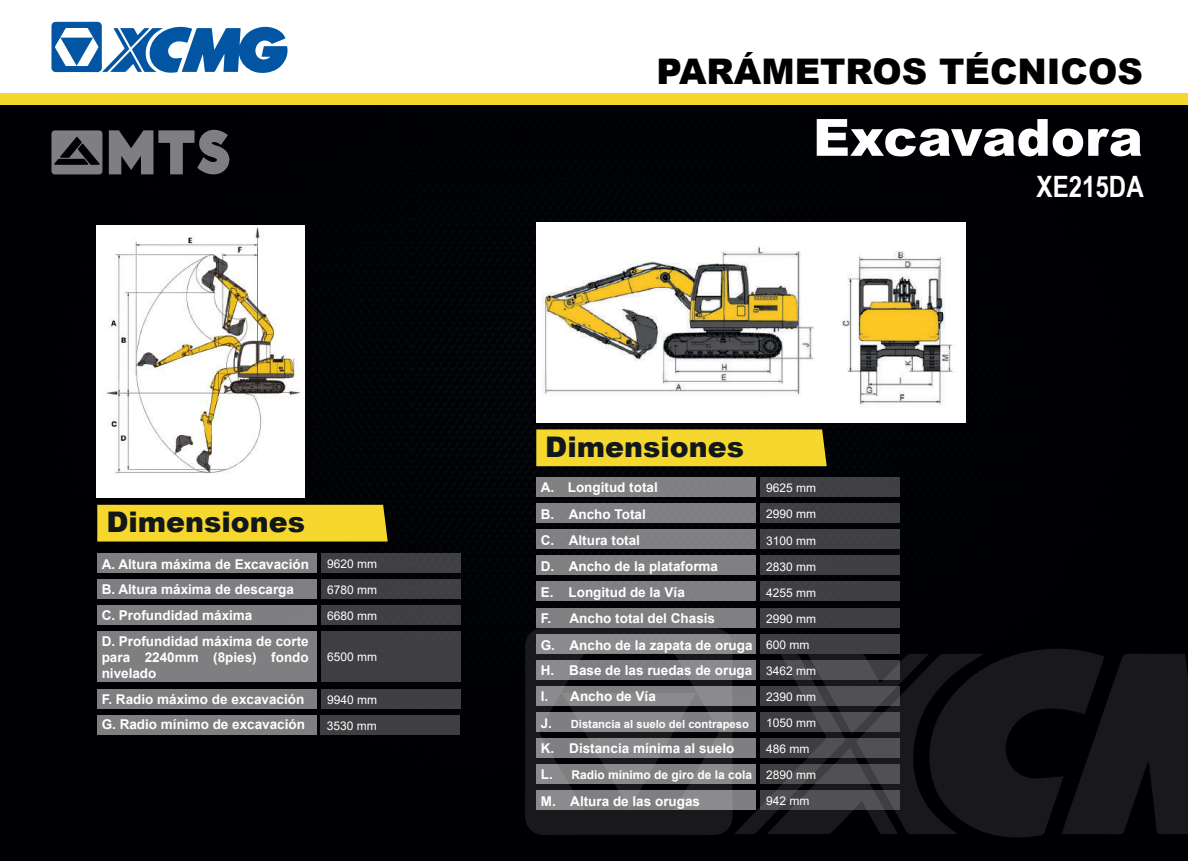
<style>
.page{position:relative;width:1188px;height:861px;background:#fff}
.page>*{position:absolute;margin:0;border:0;box-sizing:border-box;transform-origin:0 0}
.t1{font:900 51.3px "Arial";color:#fff}
.t2{font:900 35.25px "Arial";color:#000002}
.t3{font:700 29.4px "Arial Narrow";color:#fff}
.t4{font:900 28.35px "Arial";color:#11181b}
.t5{font:700 13.5px/25.7px "Arial";color:#fff}
.t6{font:12px/26px "Arial";color:#fff}
.t7{font:700 12px "Arial";color:#fff}
.t8{font:700 11.25px "Arial";color:#fff}
.s1{font-size:13.5px}
</style>
<div class="page">
<div style="left:0;top:104px;width:410px;height:756px;background:#000004"></div>
<div style="left:410px;top:104px;width:777px;height:756px;background:#000105"></div>
<svg style="left:525px;top:627px;width:208px;height:207px;fill:#19191c"></svg>
<svg style="left:734px;top:646px;width:454px;height:192px"></svg>
<div style="left:0;top:41px;width:1188px;height:63px;background:#f6d72d"></div>
<div style="left:0;top:0;width:1188px;height:93px;background:#fff"></div>
<svg style="left:51px;top:22px;width:237px;height:51px"></svg>
<svg style="left:109px;top:130px;width:120px;height:44px"></svg>
<svg style="left:51px;top:130px;width:51px;height:44px"></svg>
<div style="left:321px;top:552px;width:139px;height:20px;background:#3f4043"></div>
<div style="left:321px;top:578px;width:139px;height:20px;background:#3f3f42"></div>
<div style="left:321px;top:604px;width:139px;height:20px;background:#3f3f42"></div>
<div style="left:97px;top:504px;width:291px;height:37px;background:#f6d72d"></div>
<div style="left:97px;top:552px;width:220px;height:20px;background:#7f7f81"></div>
<div style="left:97px;top:578px;width:220px;height:20px;background:#7f7f81"></div>
<div style="left:97px;top:604px;width:220px;height:20px;background:#7f7f81"></div>
<div style="left:97px;top:631px;width:220px;height:50px;background:#7f7f81"></div>
<div style="left:321px;top:631px;width:139px;height:50px;background:#3f3f42"></div>
<div style="left:97px;top:688px;width:220px;height:20px;background:#7f7f81"></div>
<div style="left:97px;top:714px;width:220px;height:20px;background:#7f7f81"></div>
<div style="left:321px;top:688px;width:139px;height:20px;background:#3f3f42"></div>
<div style="left:321px;top:714px;width:139px;height:20px;background:#3f3f42"></div>
<img style="left:97px;top:225px;width:208px;height:272px">
<div style="left:760px;top:477px;width:139px;height:20px;background:#3f4043"></div>
<div style="left:760px;top:503px;width:139px;height:20px;background:#3f4043"></div>
<div style="left:760px;top:529px;width:139px;height:20px;background:#3f4043"></div>
<div style="left:760px;top:555px;width:139px;height:20px;background:#3f3f42"></div>
<div style="left:536px;top:429px;width:290px;height:37px;background:#f6d72d"></div>
<div style="left:536px;top:477px;width:219px;height:20px;background:#808082"></div>
<div style="left:536px;top:503px;width:219px;height:20px;background:#808082"></div>
<div style="left:536px;top:529px;width:219px;height:20px;background:#808082"></div>
<div style="left:536px;top:555px;width:219px;height:20px;background:#7f8082"></div>
<div style="left:536px;top:581px;width:219px;height:20px;background:#7f8082"></div>
<div style="left:760px;top:581px;width:139px;height:20px;background:#3f3f42"></div>
<div style="left:760px;top:608px;width:139px;height:19px;background:#3f3f42"></div>
<div style="left:760px;top:634px;width:139px;height:19px;background:#3f3f42"></div>
<div style="left:760px;top:660px;width:139px;height:19px;background:linear-gradient(to right,#464649,#4d4d50)"></div>
<svg style="left:760px;top:686px;width:139px;height:19px;fill:#515154"></svg>
<div style="left:536px;top:608px;width:219px;height:19px;background:#7f8082"></div>
<div style="left:536px;top:634px;width:219px;height:19px;background:#8b8b8d"></div>
<div style="left:536px;top:660px;width:219px;height:19px;background:#7f8082"></div>
<div style="left:536px;top:686px;width:219px;height:19px;background:#8b8b8d"></div>
<div style="left:536px;top:712px;width:219px;height:19px;background:#8b8b8d"></div>
<div style="left:760px;top:712px;width:139px;height:19px;background:linear-gradient(to right,#3d3d40,#515153)"></div>
<div style="left:760px;top:738px;width:139px;height:19px;background:linear-gradient(to right,#3c3c3f,#525255)"></div>
<svg style="left:760px;top:764px;width:139px;height:19px;fill:#515154"></svg>
<div style="left:536px;top:738px;width:219px;height:19px;background:#7f8082"></div>
<div style="left:536px;top:764px;width:219px;height:19px;background:#7f7f81"></div>
<div style="left:536px;top:790px;width:219px;height:19px;background:#7f7f81"></div>
<svg style="left:760px;top:790px;width:139px;height:19px;fill:#515154"></svg>
<img style="left:536px;top:223px;width:430px;height:199px">
<h3 class="t4" style="left:106px;top:501px;width:200px">Dimensiones</h3>
<p class="t5" style="left:102px;top:551px;width:209px">A. Altura máxima de Excavación<br>B. Altura máxima de descarga<br>C. Profundidad máxima</p>
<p class="t6" style="left:327px;top:550px;width:52px">9620 mm</p>
<p class="t6" style="left:327px;top:576px;width:52px">6780 mm<br>6680 mm</p>
<p class="t6" style="left:327px;top:643px;width:52px">6500 mm</p>
<p class="t5" style="left:102px;top:633px;width:209px;line-height:16.2px;text-align:justify">D. Profundidad máxima de corte para 2240mm (8pies) fondo nivelado</p>
<p class="t5" style="left:102px;top:686px;width:205px;line-height:25.2px">F. Radio máximo de excavación<br>G. Radio mínimo de excavación</p>
<p class="t6" style="left:327px;top:686px;width:52px">9940 mm<br>3530 mm</p>
<h2 class="t2" style="left:656px;top:45px;width:488px">PARÁMETROS TÉCNICOS</h2>
<h1 class="t1" style="left:813px;top:100px;width:331px">Excavadora</h1>
<h3 class="t3" style="left:1036px;top:165px;width:109px">XE215DA</h3>
<h3 class="t4" style="left:545px;top:426px;width:200px">Dimensiones</h3>
<p class="t5" style="left:541px;top:473px;width:118px;line-height:27.3px">A. Longitud total<br>B. Ancho Total</p>
<p class="t5" style="left:541px;top:526px;width:179px;line-height:26.4px">C. Altura total<br>D. Ancho de la plataforma<br>E. Longitud de la Vía</p>
<p class="t6" style="left:766px;top:527px;width:52px;text-align:justify">3100 mm 2830 mm 4255 mm</p>
<p class="t6" style="left:766px;top:474px;width:52px">9625 mm<br>2990 mm</p>
<p class="t5" style="left:541px;top:604px;width:213px;line-height:27.3px">F. Ancho total del Chasis<br>G. Ancho de la zapata de oruga</p>
<p class="t5" style="left:541px;top:657px;width:213px;line-height:26.1px">H. Base de las ruedas de oruga<br>I. Ancho de Vía</p>
<p class="t8" style="left:541px;top:716px;width:210px"><span class="s1">J.</span> Distancia al suelo del contrapeso</p>
<p class="t5" style="left:541px;top:735px;width:195px">K. Distancia mínima al suelo</p>
<p class="t7" style="left:541px;top:766px;width:213px"><span class="s1">L.</span> Radio mínimo de giro de la cola</p>
<p class="t5" style="left:541px;top:787px;width:161px">M. Altura de las orugas</p>
<p class="t6" style="left:766px;top:605px;width:52px">2990 mm<br>600 mm</p>
<p class="t6" style="left:766px;top:658px;width:52px;text-align:justify">3462 mm 2390 mm 1050 mm</p>
<p class="t6" style="left:766px;top:735px;width:52px">486 mm<br>2890 mm<br>942 mm</p>
</div>
